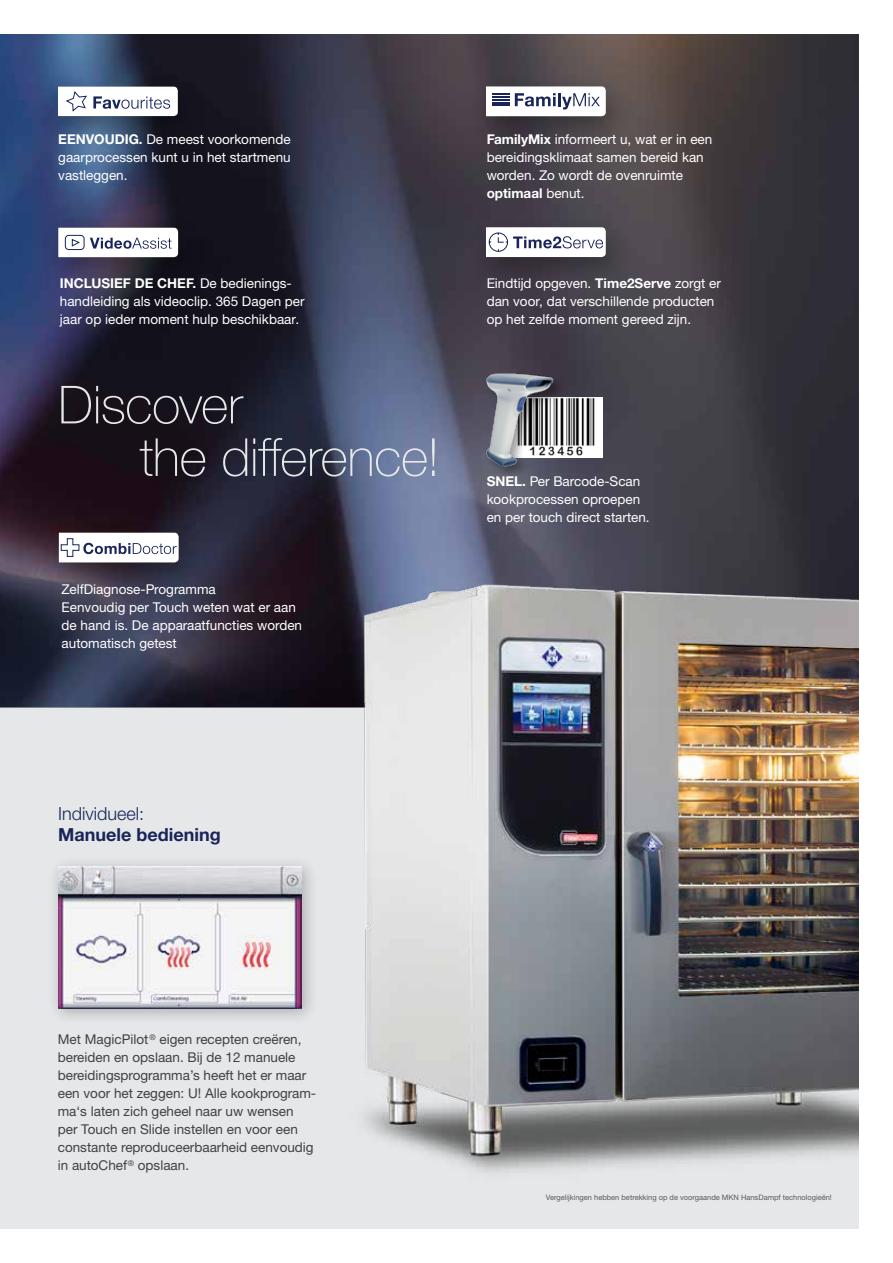
<style>
.page{position:relative;width:893px;height:1263px;background:#fff}
.page>*{position:absolute;margin:0;border:0;box-sizing:border-box;transform-origin:0 0}
.t1{font:100 52.5px/52.5px "Helvetica Neue LTW1 G";letter-spacing:-.01em;color:#e6e7e8}
.t2{font:700 18px "Helvetica Neue LTW1 G";color:#19255a}
.t3{font:300 18px "Helvetica Neue LTW1 G";color:#19255a}
.t4{font:13.5px/18px "Helvetica Neue LTW1 G";color:#fff}
.t5{font:13.5px/18px "Helvetica Neue LTW1 G";color:#414042}
.t6{font:7.5px "Helvetica Neue LTW1 G";color:#58595b}
.s1{font-weight:700}
</style>
<div class="page">
<div style="left:0;top:703px;width:859px;height:526px;background:#e6e7e8"></div>
<img style="left:0;top:34px;width:859px;height:673px">
<img style="left:348px;top:543px;width:511px;height:630px">
<img style="left:0;top:34px;width:1px;height:239px">
<img style="left:0;top:271px;width:1px;height:225px">
<img style="left:566px;top:398px;width:36px;height:60px">
<div style="left:485px;top:372px;width:81px;height:108px;background:#000;opacity:.37"></div>
<img style="left:476px;top:366px;width:84px;height:108px">
<div style="left:47px;top:855px;width:272px;height:171px;background:#000;opacity:.24"></div>
<img style="left:58px;top:866px;width:244px;height:143px">
<div style="left:40px;top:215px;width:167px;height:77px;background:#000;opacity:.31"></div>
<div style="left:40px;top:74px;width:167px;height:77px;background:#000;opacity:.31"></div>
<svg style="left:58px;top:87px;width:120px;height:29px"></svg>
<svg style="left:58px;top:228px;width:120px;height:29px"></svg>
<div style="left:40px;top:520px;width:168px;height:78px;background:#000;opacity:.31"></div>
<svg style="left:59px;top:533px;width:120px;height:29px"></svg>
<div style="left:468px;top:215px;width:167px;height:77px;background:#000;opacity:.31"></div>
<div style="left:468px;top:74px;width:167px;height:78px;background:#000;opacity:.31"></div>
<svg style="left:486px;top:86px;width:120px;height:30px"></svg>
<svg style="left:486px;top:227px;width:120px;height:30px"></svg>
<p class="t4" style="left:58px;top:130px;width:234px;text-align:justify"><span class="s1">EENVOUDIG.</span> De meest voorkomende gaarprocessen kunt u in het startmenu vastleggen.</p>
<p class="t4" style="left:60px;top:274px;width:246px"><span class="s1">INCLUSIEF DE CHEF.</span> De bedienings&shy;handleiding als videoclip. 365 Dagen per jaar op ieder moment hulp beschikbaar.</p>
<h1 class="t1" style="left:140px;top:379px;width:302px;text-indent:-82px">Discover<br>the difference!</h1>
<p class="t4" style="left:62px;top:580px;width:242px">ZelfDiagnose-Programma<br>Eenvoudig per Touch weten wat er aan de hand is. De apparaatfuncties worden automatisch getest</p>
<p class="t4" style="left:487px;top:130px;width:227px"><span class="s1">FamilyMix</span> informeert u, wat er in een bereidingsklimaat samen bereid kan worden. Zo wordt de ovenruimte <span class="s1">optimaal</span> benut.</p>
<p class="t4" style="left:487px;top:274px;width:236px">Eindtijd opgeven. <span class="s1">Time2Serve</span> zorgt er dan voor, dat verschillende producten op het zelfde moment gereed zijn.</p>
<p class="t4" style="left:487px;top:472px;width:165px"><span class="s1">SNEL.</span> Per Barcode-Scan kookprocessen oproepen en per touch direct starten.</p>
<h2 class="t3" style="left:58px;top:802px;width:88px">Individueel:</h2>
<h2 class="t2" style="left:58px;top:823px;width:164px">Manuele bediening</h2>
<p class="t5" style="left:58px;top:1030px;width:260px">Met MagicPilot<sup>®</sup> eigen recepten creëren, bereiden en opslaan. Bij de 12 manuele bereidingsprogramma’s heeft het er maar een voor het zeggen: U! Alle kookprogram&shy;ma‘s laten zich geheel naar uw wensen per Touch en Slide instellen en voor een constante reproduceerbaarheid eenvoudig in autoChef<sup>®</sup> opslaan.</p>
<p class="t6" style="left:546px;top:1193px;width:288px">Vergelijkingen hebben betrekking op de voorgaande MKN HansDampf technologieën!</p>
</div>
